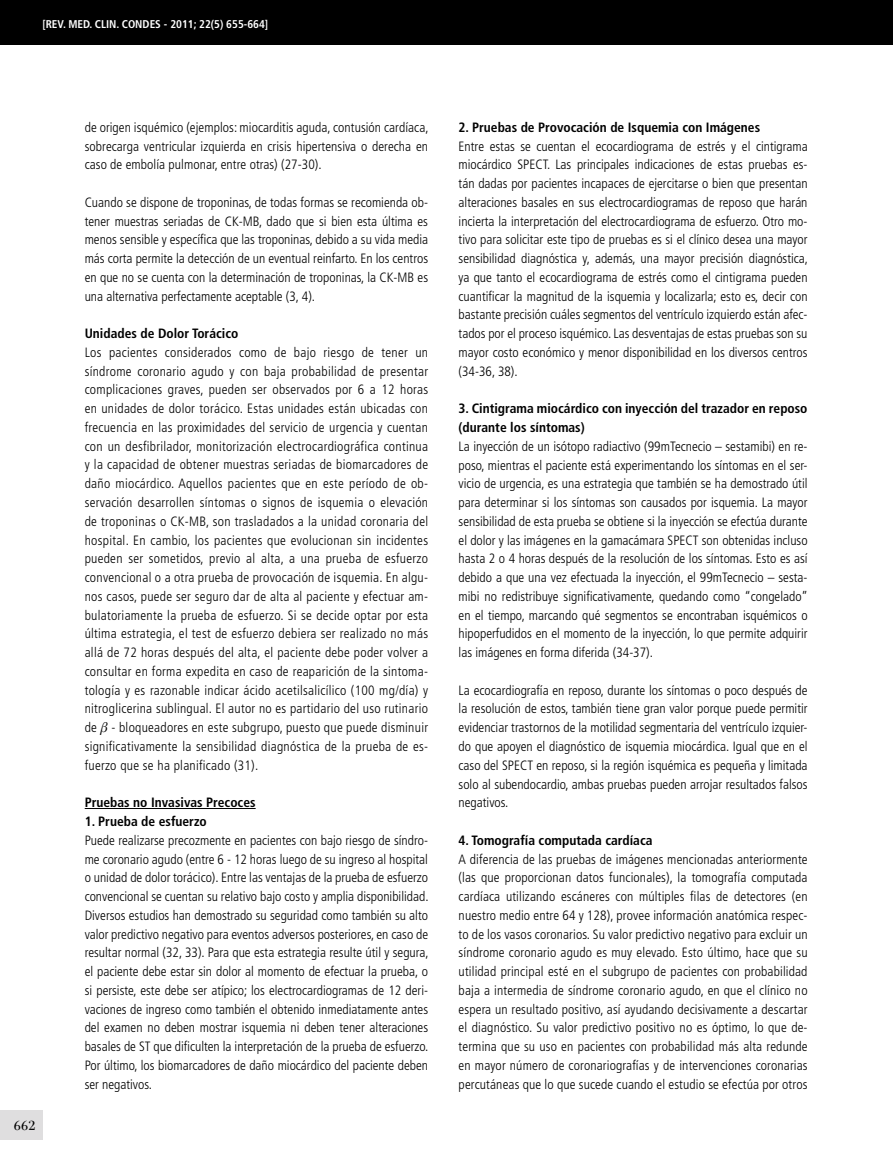
<style>
.page{position:relative;width:893px;height:1170px;background:#fff}
.page>*{position:absolute;margin:0;border:0;box-sizing:border-box;transform-origin:0 0}
.t1{font:19.5px "Filosofia Grand Caps";color:#000;scale:1.1 1}
.t2{font:300 condensed 13.5px/18.8px "Frutiger";color:#000;text-align:justify}
.t3{font:700 condensed 13.5px/18.8px "Frutiger";color:#000}
.t4{font:700 condensed 11.25px "Frutiger";color:#fff}
.s1{font-family:"Times";font-weight:400;font-style:italic;font-stretch:normal}
</style>
<div class="page">
<div style="left:0;top:1110px;width:43px;height:30px;background:#dfdedf"></div>
<hr style="left:85px;top:808px;width:171px;height:1px;background:#000">
<div style="left:0;top:0;width:893px;height:44px;background:#000"></div>
<p class="t4" style="left:42px;top:17px;width:227px">[REV. MED. CLIN. CONDES - 2011; 22(5) 655-664]</p>
<h1 class="t1" style="left:14px;top:1113px;width:22px">662</h1>
<p class="t2" style="left:85px;top:118px;width:345px">de origen isquémico (ejemplos: miocarditis aguda, contusión cardíaca, sobrecarga ventricular izquierda en crisis hipertensiva o derecha en caso de embolía pulmonar, entre otras) (27-30).</p>
<p class="t2" style="left:85px;top:193px;width:345px">Cuando se dispone de troponinas, de todas formas se recomienda ob&shy;tener muestras seriadas de CK-MB, dado que si bien esta última es menos sensible y específica que las troponinas, debido a su vida media más corta permite la detección de un eventual reinfarto. En los centros en que no se cuenta con la determinación de troponinas, la CK-MB es una alternativa perfectamente aceptable (3, 4).</p>
<p class="t3" style="left:85px;top:324px;width:155px">Unidades de Dolor Torácico</p>
<p class="t2" style="left:85px;top:343px;width:345px">Los pacientes considerados como de bajo riesgo de tener un síndrome coronario agudo y con baja probabilidad de presentar complicaciones graves, pueden ser observados por 6 a 12 horas en unidades de dolor torácico. Estas unidades están ubicadas con frecuencia en las proximidades del servicio de urgencia y cuentan con un desfibrilador, monitorización electrocardiográfica continua y la capacidad de obtener muestras seriadas de biomarcadores de daño miocárdico. Aquellos pacientes que en este período de ob&shy;servación desarrollen síntomas o signos de isquemia o elevación de troponinas o CK-MB, son trasladados a la unidad coronaria del hospital. En cambio, los pacientes que evolucionan sin incidentes pueden ser sometidos, previo al alta, a una prueba de esfuerzo convencional o a otra prueba de provocación de isquemia. En algu&shy;nos casos, puede ser seguro dar de alta al paciente y efectuar am&shy;bulatoriamente la prueba de esfuerzo. Si se decide optar por esta última estrategia, el test de esfuerzo debiera ser realizado no más allá de 72 horas después del alta, el paciente debe poder volver a consultar en forma expedita en caso de reaparición de la sintoma&shy;tología y es razonable indicar ácido acetilsalicílico (100 mg/día) y nitroglicerina sublingual. El autor no es partidario del uso rutinario de <span class="s1">β</span> - bloqueadores en este subgrupo, puesto que puede disminuir significativamente la sensibilidad diagnóstica de la prueba de es&shy;fuerzo que se ha planificado (31).</p>
<p class="t3" style="left:85px;top:793px;width:172px">Pruebas no Invasivas Precoces</p>
<p class="t3" style="left:85px;top:811px;width:124px">1. Prueba de esfuerzo</p>
<p class="t2" style="left:85px;top:830px;width:345px">Puede realizarse precozmente en pacientes con bajo riesgo de síndro&shy;me coronario agudo (entre 6 - 12 horas luego de su ingreso al hospital o unidad de dolor torácico). Entre las ventajas de la prueba de esfuerzo convencional se cuentan su relativo bajo costo y amplia disponibilidad.<br>Diversos estudios han demostrado su seguridad como también su alto valor predictivo negativo para eventos adversos posteriores, en caso de resultar normal (32, 33). Para que esta estrategia resulte útil y segura, el paciente debe estar sin dolor al momento de efectuar la prueba, o si persiste, este debe ser atípico; los electrocardiogramas de 12 deri&shy;vaciones de ingreso como también el obtenido inmediatamente antes del examen no deben mostrar isquemia ni deben tener alteraciones basales de ST que dificulten la interpretación de la prueba de esfuerzo.<br>Por último, los biomarcadores de daño miocárdico del paciente deben ser negativos.</p>
<p class="t3" style="left:459px;top:118px;width:303px">2. Pruebas de Provocación de Isquemia con Imágenes</p>
<p class="t2" style="left:459px;top:137px;width:351px">Entre estas se cuentan el ecocardiograma de estrés y el cintigrama miocárdico SPECT. Las principales indicaciones de estas pruebas es&shy;tán dadas por pacientes incapaces de ejercitarse o bien que presentan alteraciones basales en sus electrocardiogramas de reposo que harán incierta la interpretación del electrocardiograma de esfuerzo. Otro mo&shy;tivo para solicitar este tipo de pruebas es si el clínico desea una mayor sensibilidad diagnóstica y, además, una mayor precisión diagnóstica, ya que tanto el ecocardiograma de estrés como el cintigrama pueden cuantificar la magnitud de la isquemia y localizarla; esto es, decir con bastante precisión cuáles segmentos del ventrículo izquierdo están afec&shy;tados por el proceso isquémico. Las desventajas de estas pruebas son su mayor costo económico y menor disponibilidad en los diversos centros (34-36, 38).</p>
<p class="t3" style="left:459px;top:399px;width:350px">3. Cintigrama miocárdico con inyección del trazador en reposo (durante los síntomas)</p>
<p class="t2" style="left:459px;top:437px;width:351px">La inyección de un isótopo radiactivo (99mTecnecio – sestamibi) en re&shy;poso, mientras el paciente está experimentando los síntomas en el ser&shy;vicio de urgencia, es una estrategia que también se ha demostrado útil para determinar si los síntomas son causados por isquemia. La mayor sensibilidad de esta prueba se obtiene si la inyección se efectúa durante el dolor y las imágenes en la gamacámara SPECT son obtenidas incluso hasta 2 o 4 horas después de la resolución de los síntomas. Esto es así debido a que una vez efectuada la inyección, el 99mTecnecio – sesta&shy;mibi no redistribuye significativamente, quedando como “congelado” en el tiempo, marcando qué segmentos se encontraban isquémicos o hipoperfudidos en el momento de la inyección, lo que permite adquirir las imágenes en forma diferida (34-37).</p>
<p class="t2" style="left:459px;top:680px;width:350px">La ecocardiografía en reposo, durante los síntomas o poco después de la resolución de estos, también tiene gran valor porque puede permitir evidenciar trastornos de la motilidad segmentaria del ventrículo izquier&shy;do que apoyen el diagnóstico de isquemia miocárdica. Igual que en el caso del SPECT en reposo, si la región isquémica es pequeña y limitada solo al subendocardio, ambas pruebas pueden arrojar resultados falsos negativos.</p>
<p class="t3" style="left:459px;top:830px;width:195px">4. Tomografía computada cardíaca</p>
<p class="t2" style="left:459px;top:849px;width:351px">A diferencia de las pruebas de imágenes mencionadas anteriormente (las que proporcionan datos funcionales), la tomografía computada cardíaca utilizando escáneres con múltiples filas de detectores (en nuestro medio entre 64 y 128), provee información anatómica respec&shy;to de los vasos coronarios. Su valor predictivo negativo para excluir un síndrome coronario agudo es muy elevado. Esto último, hace que su utilidad principal esté en el subgrupo de pacientes con probabilidad baja a intermedia de síndrome coronario agudo, en que el clínico no espera un resultado positivo, así ayudando decisivamente a descartar el diagnóstico. Su valor predictivo positivo no es óptimo, lo que de&shy;termina que su uso en pacientes con probabilidad más alta redunde en mayor número de coronariografías y de intervenciones coronarias percutáneas que lo que sucede cuando el estudio se efectúa por otros</p>
</div>
